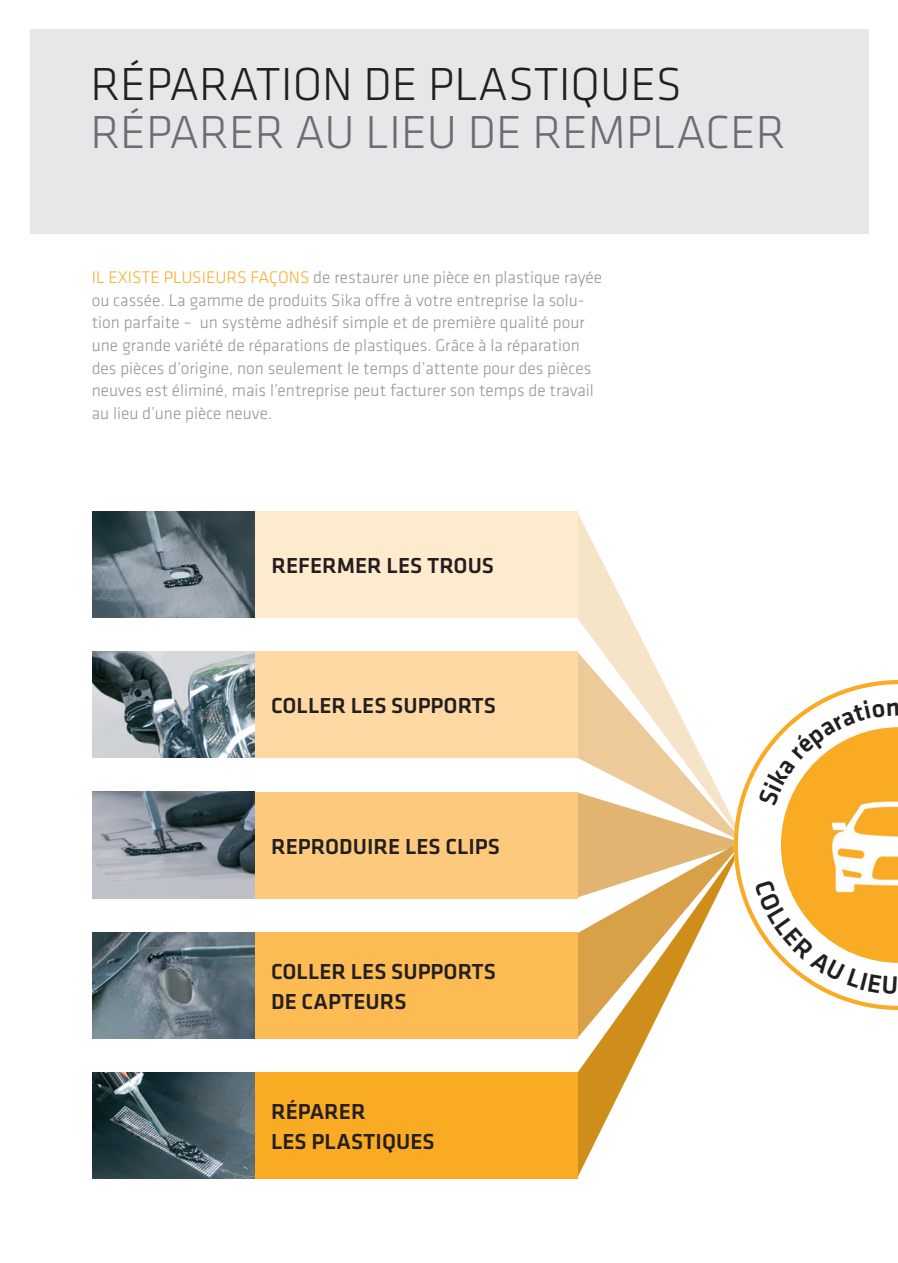
<style>
.page{position:relative;width:898px;height:1263px;background:#fff}
.page>*{position:absolute;margin:0;border:0;box-sizing:border-box;transform-origin:0 0}
.t1{font:300 48px "Klavika";color:#6c6d70}
.t2{font:300 48px "Klavika";color:#231f20}
.t3{font:500 22.5px/30px "Klavika";color:#231f20}
.t4{font:300 17.4px/22.6px "Klavika";color:#939598}
.s1{color:#faab24}
</style>
<div class="page">
<div style="left:30px;top:30px;width:837px;height:204px;background:#e6e7e9"></div>
<svg style="left:577px;top:511px;width:71px;height:140px"></svg>
<svg style="left:576px;top:651px;width:157px;height:188px"></svg>
<svg style="left:576px;top:839px;width:157px;height:340px"></svg>
<div style="left:92px;top:1073px;width:485px;height:106px;background:#faab24"></div>
<img style="left:92px;top:1072px;width:162px;height:107px">
<div style="left:92px;top:932px;width:485px;height:106px;background:#fcbb53"></div>
<img style="left:92px;top:932px;width:162px;height:106px">
<div style="left:92px;top:792px;width:485px;height:106px;background:#fdca7d"></div>
<img style="left:92px;top:792px;width:162px;height:106px">
<div style="left:92px;top:652px;width:485px;height:106px;background:#fed9a4"></div>
<img style="left:92px;top:652px;width:162px;height:106px">
<div style="left:93px;top:511px;width:484px;height:107px;background:#feebce"></div>
<img style="left:93px;top:511px;width:161px;height:107px">
<svg style="left:733px;top:680px;width:164px;height:330px"></svg>
<svg style="left:754px;top:700px;width:144px;height:294px"></svg>
<h1 class="t2" style="left:90px;top:55px;width:592px">RÉPARATION DE PLASTIQUES</h1>
<h1 class="t1" style="left:90px;top:103px;width:696px">RÉPARER AU LIEU DE REMPLACER</h1>
<p class="t4" style="left:92px;top:266px;width:512px"><span class="s1">IL EXISTE PLUSIEURS FAÇONS</span> de restaurer une pièce en plastique rayée ou cassée. La gamme de produits Sika offre à votre entreprise la solu&shy;tion parfaite – un système adhésif simple et de première qualité pour une grande variété de réparations de plastiques. Grâce à la réparation des pièces d’origine, non seulement le temps d’attente pour des pièces neuves est éliminé, mais l’entreprise peut facturer son temps de travail au lieu d’une pièce neuve.</p>
<p class="t3" style="left:271px;top:550px;width:224px">REFERMER LES TROUS</p>
<p class="t3" style="left:271px;top:690px;width:226px">COLLER LES SUPPORTS</p>
<p class="t3" style="left:271px;top:830px;width:230px">REPRODUIRE LES CLIPS</p>
<p class="t3" style="left:271px;top:956px;width:226px">COLLER LES SUPPORTS<br>DE CAPTEURS</p>
<p class="t3" style="left:271px;top:1096px;width:165px">RÉPARER<br>LES PLASTIQUES</p>
</div>
